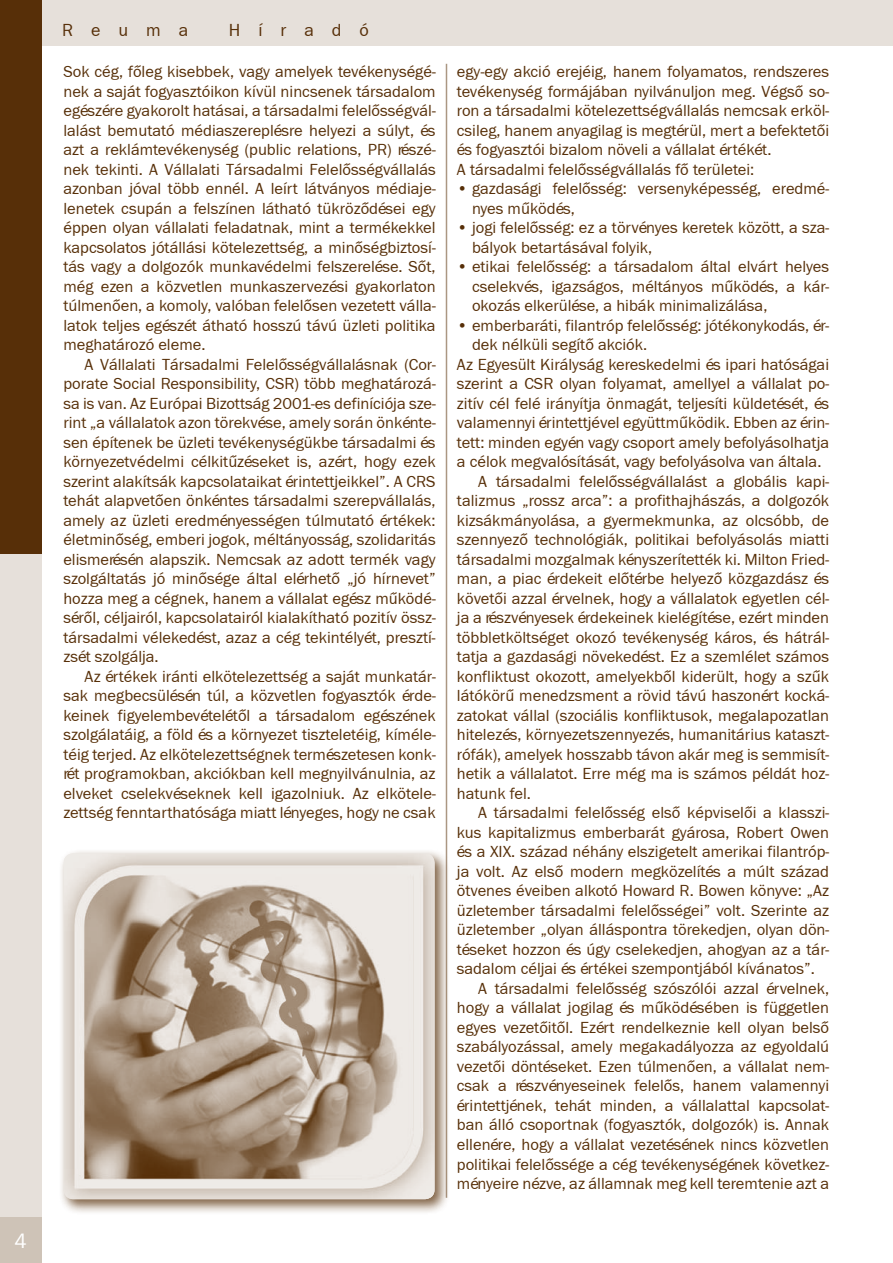
<style>
.page{position:relative;width:893px;height:1263px;background:#fff}
.page>*{position:absolute;margin:0;border:0;box-sizing:border-box;transform-origin:0 0}
.t1{font:21px "Franklin Gothic PFL Normal";color:#fff}
.t2{font:18px "Franklin Gothic PFL Normal";letter-spacing:1em;color:#572f08}
.t3{font:16.5px/19.5px "Franklin Gothic PFL Normal";color:#572f08;text-align:justify}
</style>
<div class="page">
<div style="left:40px;top:0;width:853px;height:46px;background:#e6e0da"></div>
<div style="left:0;top:1217px;width:42px;height:46px;background:#cec3b7"></div>
<div style="left:0;top:0;width:42px;height:555px;background:#572f08"></div>
<div style="left:0;top:554px;width:42px;height:663px;background:#e6e0da"></div>
<hr style="left:446px;top:64px;width:1px;height:1134px;background:#ab9783">
<div style="left:59px;top:848px;width:391px;height:366px;background:#572f08;opacity:.75"></div>
<img style="left:64px;top:853px;width:371px;height:346px">
<p class="t1" style="left:15px;top:1228px;width:14px">4</p>
<p class="t2" style="left:62px;top:19px;width:127px">Reuma</p>
<p class="t2" style="left:229px;top:19px;width:142px">Híradó</p>
<p class="t3" style="left:63px;top:61px;width:374px">Sok cég, főleg kisebbek, vagy amelyek tevékenységé&shy;nek a saját fogyasztóikon kívül nincsenek társadalom egészére gyakorolt hatásai, a társadalmi felelősségvál&shy;lalást bemutató médiaszereplésre helyezi a súlyt, és azt a reklámtevékenység (public relations, PR) részé&shy;nek tekinti. A Vállalati Társadalmi Felelősségvállalás azonban jóval több ennél. A leírt látványos médiaje&shy;lenetek csupán a felszínen látható tükröződései egy éppen olyan vállalati feladatnak, mint a termékekkel kapcsolatos jótállási kötelezettség, a minőségbiztosí&shy;tás vagy a dolgozók munkavédelmi felszerelése. Sőt, még ezen a közvetlen munkaszervezési gyakorlaton túlmenően, a komoly, valóban felelősen vezetett válla&shy;latok teljes egészét átható hosszú távú üzleti politika meghatározó eleme.</p>
<p class="t3" style="left:63px;top:354px;width:374px;text-indent:21px">A Vállalati Társadalmi Felelősségvállalásnak (Cor&shy;porate Social Responsibility, CSR) több meghatározá&shy;sa is van. Az Európai Bizottság 2001-es definíciója sze&shy;rint „a vállalatok azon törekvése, amely során önkénte&shy;sen építenek be üzleti tevékenységükbe társadalmi és környezetvédelmi célkitűzéseket is, azért, hogy ezek szerint alakítsák kapcsolataikat érintettjeikkel”. A CRS tehát alapvetően önkéntes társadalmi szerepvállalás, amely az üzleti eredményességen túlmutató értékek: életminőség, emberi jogok, méltányosság, szolidaritás elismerésén alapszik. Nemcsak az adott termék vagy szolgáltatás jó minősége által elérhető „jó hírnevet” hozza meg a cégnek, hanem a vállalat egész működé&shy;séről, céljairól, kapcsolatairól kialakítható pozitív össz&shy;társadalmi vélekedést, azaz a cég tekintélyét, presztí&shy;zsét szolgálja.</p>
<p class="t3" style="left:63px;top:666px;width:374px;text-indent:21px">Az értékek iránti elkötelezettség a saját munkatár&shy;sak megbecsülésén túl, a közvetlen fogyasztók érde&shy;keinek figyelembevételétől a társadalom egészének szolgálatáig, a föld és a környezet tiszteletéig, kíméle&shy;téig terjed. Az elkötelezettségnek természetesen konk&shy;rét programokban, akciókban kell megnyilvánulnia, az elveket cselekvéseknek kell igazolniuk. Az elkötele&shy;zettség fenntarthatósága miatt lényeges, hogy ne csak</p>
<p class="t3" style="left:457px;top:61px;width:374px;text-align:left">egy-egy akció erejéig, hanem folyamatos, rendszeres tevékenység formájában nyilvánuljon meg. Végső so&shy;ron a társadalmi kötelezettségvállalás nemcsak erköl&shy;csileg, hanem anyagilag is megtérül, mert a befektetői és fogyasztói bizalom növeli a vállalat értékét.<br>A társadalmi felelősségvállalás fő területei:</p>
<p class="t3" style="left:472px;top:178px;width:359px;text-indent:-15px">• gazdasági felelősség: versenyképesség, eredmé&shy;nyes működés,</p>
<p class="t3" style="left:472px;top:217px;width:359px;text-indent:-15px">• jogi felelősség: ez a törvényes keretek között, a sza&shy;bályok betartásával folyik,</p>
<p class="t3" style="left:472px;top:256px;width:359px;text-indent:-15px">• etikai felelősség: a társadalom által elvárt helyes cselekvés, igazságos, méltányos működés, a kár&shy;okozás elkerülése, a hibák minimalizálása,</p>
<p class="t3" style="left:457px;top:315px;width:374px">• emberbaráti, filantróp felelősség: jótékonykodás, ér-</p>
<p class="t3" style="left:472px;top:334px;width:177px">dek nélküli segítő akciók.</p>
<p class="t3" style="left:457px;top:354px;width:374px">Az Egyesült Királyság kereskedelmi és ipari hatóságai</p>
<p class="t3" style="left:457px;top:373px;width:374px">szerint a CSR olyan folyamat, amellyel a vállalat po-</p>
<p class="t3" style="left:457px;top:393px;width:374px">zitív cél felé irányítja önmagát, teljesíti küldetését, és</p>
<p class="t3" style="left:457px;top:412px;width:374px">valamennyi érintettjével együttműködik. Ebben az érin-</p>
<p class="t3" style="left:457px;top:432px;width:374px">tett: minden egyén vagy csoport amely befolyásolhatja</p>
<p class="t3" style="left:457px;top:451px;width:366px">a célok megvalósítását, vagy befolyásolva van általa.</p>
<p class="t3" style="left:478px;top:471px;width:352px">A társadalmi felelősségvállalást a globális kapi-</p>
<p class="t3" style="left:457px;top:490px;width:374px">talizmus „rossz arca”: a profithajhászás, a dolgozók</p>
<p class="t3" style="left:457px;top:510px;width:374px">kizsákmányolása, a gyermekmunka, az olcsóbb, de</p>
<p class="t3" style="left:457px;top:529px;width:374px">szennyező technológiák, politikai befolyásolás miatti</p>
<p class="t3" style="left:457px;top:549px;width:374px">társadalmi mozgalmak kényszerítették ki. Milton Fried-</p>
<p class="t3" style="left:457px;top:569px;width:374px">man, a piac érdekeit előtérbe helyező közgazdász és</p>
<p class="t3" style="left:457px;top:588px;width:374px">követői azzal érvelnek, hogy a vállalatok egyetlen cél-</p>
<p class="t3" style="left:457px;top:608px;width:374px">ja a részvényesek érdekeinek kielégítése, ezért minden</p>
<p class="t3" style="left:457px;top:627px;width:374px">többletköltséget okozó tevékenység káros, és hátrál-</p>
<p class="t3" style="left:457px;top:647px;width:374px">tatja a gazdasági növekedést. Ez a szemlélet számos</p>
<p class="t3" style="left:457px;top:666px;width:374px">konfliktust okozott, amelyekből kiderült, hogy a szűk</p>
<p class="t3" style="left:457px;top:686px;width:374px">látókörű menedzsment a rövid távú haszonért kocká-</p>
<p class="t3" style="left:457px;top:705px;width:374px">zatokat vállal (szociális konfliktusok, megalapozatlan</p>
<p class="t3" style="left:457px;top:725px;width:374px">hitelezés, környezetszennyezés, humanitárius kataszt-</p>
<p class="t3" style="left:457px;top:744px;width:374px">rófák), amelyek hosszabb távon akár meg is semmisít-</p>
<p class="t3" style="left:457px;top:764px;width:374px">hetik a vállalatot. Erre még ma is számos példát hoz-</p>
<p class="t3" style="left:457px;top:783px;width:76px">hatunk fel.</p>
<p class="t3" style="left:478px;top:803px;width:352px">A társadalmi felelősség első képviselői a klasszi-</p>
<p class="t3" style="left:457px;top:822px;width:374px">kus kapitalizmus emberbarát gyárosa, Robert Owen</p>
<p class="t3" style="left:457px;top:842px;width:374px">és a XIX. század néhány elszigetelt amerikai filantróp-</p>
<p class="t3" style="left:457px;top:861px;width:374px">ja volt. Az első modern megközelítés a múlt század</p>
<p class="t3" style="left:457px;top:881px;width:374px">ötvenes éveiben alkotó Howard R. Bowen könyve: „Az</p>
<p class="t3" style="left:457px;top:900px;width:374px">üzletember társadalmi felelősségei” volt. Szerinte az</p>
<p class="t3" style="left:457px;top:920px;width:374px">üzletember „olyan álláspontra törekedjen, olyan dön-</p>
<p class="t3" style="left:457px;top:939px;width:374px">téseket hozzon és úgy cselekedjen, ahogyan az a tár-</p>
<p class="t3" style="left:457px;top:959px;width:359px">sadalom céljai és értékei szempontjából kívánatos”.</p>
<p class="t3" style="left:478px;top:978px;width:352px">A társadalmi felelősség szószólói azzal érvelnek,</p>
<p class="t3" style="left:457px;top:998px;width:374px">hogy a vállalat jogilag és működésében is független</p>
<p class="t3" style="left:457px;top:1017px;width:374px">egyes vezetőitől. Ezért rendelkeznie kell olyan belső</p>
<p class="t3" style="left:457px;top:1037px;width:374px">szabályozással, amely megakadályozza az egyoldalú</p>
<p class="t3" style="left:457px;top:1056px;width:374px">vezetői döntéseket. Ezen túlmenően, a vállalat nem-</p>
<p class="t3" style="left:457px;top:1076px;width:374px">csak a részvényeseinek felelős, hanem valamennyi</p>
<p class="t3" style="left:457px;top:1095px;width:374px">érintettjének, tehát minden, a vállalattal kapcsolat-</p>
<p class="t3" style="left:457px;top:1115px;width:374px">ban álló csoportnak (fogyasztók, dolgozók) is. Annak</p>
<p class="t3" style="left:457px;top:1134px;width:374px">ellenére, hogy a vállalat vezetésének nincs közvetlen</p>
<p class="t3" style="left:457px;top:1154px;width:374px">politikai felelőssége a cég tevékenységének következ-</p>
<p class="t3" style="left:457px;top:1173px;width:374px">ményeire nézve, az államnak meg kell teremtenie azt a</p>
</div>
